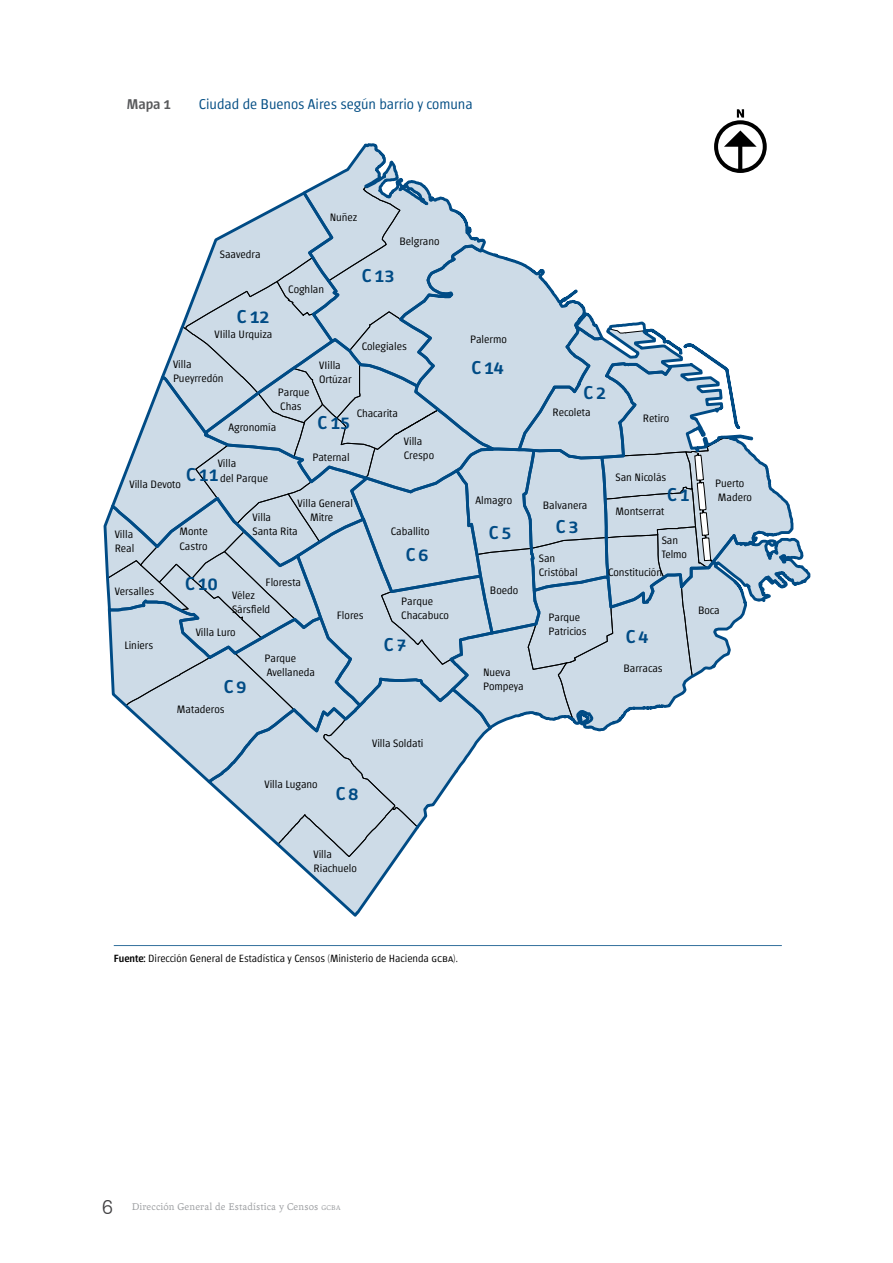
<style>
.page{position:relative;width:893px;height:1263px;background:#fff}
.page>*{position:absolute;margin:0;border:0;box-sizing:border-box;transform-origin:0 0}
.t1{font:61.5px "Cartografia";color:#000}
.t2{font:500 18.75px "Chaco";color:#004b85}
.t3{font:300 14.25px "Chaco";color:#004c83}
.t4{font:500 14.25px "Chaco";color:#58595b}
.t5{font:300 10.8px/14.2px "Chaco";color:#000}
.t6{font:300 10.5px "Chaco";color:#000}
.t7{font:10.5px "Andralis ND Os F";letter-spacing:.02em;color:#9d9fa2}
.s1{font-weight:500}
.s2{font-family:"Zurich BT";font-weight:300;font-size:19.5px;color:#414042}
.s3{font-size:7.35px}
</style>
<div class="page">
<hr style="left:114px;top:945px;width:668px;height:1px;background:#33709c">
<svg style="left:103px;top:144px;width:707px;height:772px"></svg>
<svg style="left:197px;top:336px;width:300px;height:160px;background:#becfde"></svg>
<h3 class="t4" style="left:127px;top:98px;width:46px">Mapa 1</h3>
<h3 class="t3" style="left:199px;top:98px;width:275px">Ciudad de Buenos Aires según barrio y comuna</h3>
<h1 class="t1" style="left:713px;top:109px;width:57px">a</h1>
<p class="t5" style="left:220px;top:248px;width:42px">Saavedra</p>
<h2 class="t2" style="left:237px;top:308px;width:34px">C 12</h2>
<p class="t5" style="left:330px;top:211px;width:29px">Nuñez</p>
<p class="t5" style="left:400px;top:235px;width:42px">Belgrano</p>
<p class="t5" style="left:288px;top:283px;width:37px">Coghlan</p>
<h2 class="t2" style="left:362px;top:267px;width:34px">C 13</h2>
<p class="t5" style="left:214px;top:327px;width:60px">VIilla Urquiza</p>
<p class="t5" style="left:470px;top:332px;width:38px">Palermo</p>
<p class="t5" style="left:362px;top:340px;width:47px">Colegiales</p>
<p class="t5" style="left:173px;top:358px;width:52px">Villa<br>Pueyrredón</p>
<p class="t5" style="left:278px;top:385px;width:33px">Parque<br>Chas</p>
<p class="t5" style="left:228px;top:420px;width:49px">Agronomía</p>
<p class="t5" style="left:319px;top:359px;width:34px">VIilla<br>Ortúzar</p>
<h2 class="t2" style="left:318px;top:414px;width:34px">C 15</h2>
<p class="t5" style="left:357px;top:407px;width:43px">Chacarita</p>
<h2 class="t2" style="left:471px;top:359px;width:34px">C 14</h2>
<h2 class="t2" style="left:584px;top:384px;width:24px">C 2</h2>
<p class="t5" style="left:553px;top:406px;width:39px">Recoleta</p>
<p class="t5" style="left:643px;top:412px;width:28px">Retiro</p>
<p class="t5" style="left:218px;top:457px;width:52px">Villa<br>del Parque</p>
<h2 class="t2" style="left:186px;top:466px;width:34px">C 11</h2>
<p class="t5" style="left:129px;top:478px;width:53px">Villa Devoto</p>
<p class="t5" style="left:312px;top:450px;width:39px">Paternal</p>
<p class="t5" style="left:115px;top:528px;width:21px">Villa<br>Real</p>
<p class="t5" style="left:179px;top:525px;width:30px">Monte<br>Castro</p>
<p class="t5" style="left:115px;top:584px;width:41px">Versalles</p>
<h2 class="t2" style="left:185px;top:575px;width:34px">C 10</h2>
<p class="t5" style="left:310px;top:497px;width:44px;text-indent:-12px">Villa General<br>Mitre</p>
<p class="t5" style="left:253px;top:510px;width:47px">Villa<br>Santa Rita</p>
<p class="t5" style="left:266px;top:576px;width:37px">Floresta</p>
<p class="t5" style="left:232px;top:588px;width:40px">Vélez<br>Sársfield</p>
<p class="t5" style="left:337px;top:609px;width:28px">Flores</p>
<p class="t5" style="left:124px;top:639px;width:30px">Liniers</p>
<p class="t5" style="left:196px;top:625px;width:41px">Villa Luro</p>
<h2 class="t2" style="left:224px;top:678px;width:24px">C 9</h2>
<p class="t5" style="left:177px;top:702px;width:49px">Mataderos</p>
<p class="t5" style="left:264px;top:652px;width:52px">Parque<br>Avellaneda</p>
<p class="t5" style="left:404px;top:435px;width:32px">Villa<br>Crespo</p>
<p class="t5" style="left:391px;top:525px;width:40px">Caballito</p>
<h2 class="t2" style="left:406px;top:546px;width:24px">C 6</h2>
<p class="t5" style="left:401px;top:595px;width:49px">Parque<br>Chacabuco</p>
<h2 class="t2" style="left:384px;top:636px;width:24px">C 7</h2>
<p class="t5" style="left:475px;top:494px;width:38px">Almagro</p>
<p class="t5" style="left:543px;top:498px;width:46px">Balvanera</p>
<h2 class="t2" style="left:489px;top:524px;width:24px">C 5</h2>
<p class="t5" style="left:490px;top:584px;width:30px">Boedo</p>
<p class="t5" style="left:483px;top:666px;width:42px">Nueva<br>Pompeya</p>
<h2 class="t2" style="left:556px;top:518px;width:24px">C 3</h2>
<p class="t5" style="left:539px;top:551px;width:40px">San<br>Cristóbal</p>
<p class="t5" style="left:549px;top:611px;width:40px">Parque<br>Patricios</p>
<p class="t5" style="left:616px;top:471px;width:52px">San Nicolás</p>
<p class="t5" style="left:616px;top:505px;width:50px">Montserrat</p>
<p class="t5" style="left:662px;top:534px;width:27px">San<br>Telmo</p>
<p class="t5" style="left:608px;top:566px;width:56px">Constitución</p>
<h2 class="t2" style="left:667px;top:486px;width:24px">C 1</h2>
<h2 class="t2" style="left:626px;top:628px;width:24px">C 4</h2>
<p class="t5" style="left:623px;top:661px;width:41px">Barracas</p>
<p class="t5" style="left:715px;top:477px;width:38px">Puerto<br>Madero</p>
<p class="t5" style="left:698px;top:604px;width:23px">Boca</p>
<p class="t5" style="left:372px;top:737px;width:53px">Villa Soldati</p>
<p class="t5" style="left:264px;top:778px;width:55px">Villa Lugano</p>
<h2 class="t2" style="left:336px;top:785px;width:24px">C 8</h2>
<p class="t5" style="left:313px;top:848px;width:45px">Villa<br>Riachuelo</p>
<p class="t6" style="left:114px;top:953px;width:346px"><span class="s1">Fuente:</span> Dirección General de Estadística y Censos (Ministerio de Hacienda gcba).</p>
<p class="t7" style="left:102px;top:1201px;width:240px"><span class="s2">6</span> Dirección General de Estadística y Censos <span class="s3">gcba</span></p>
</div>
